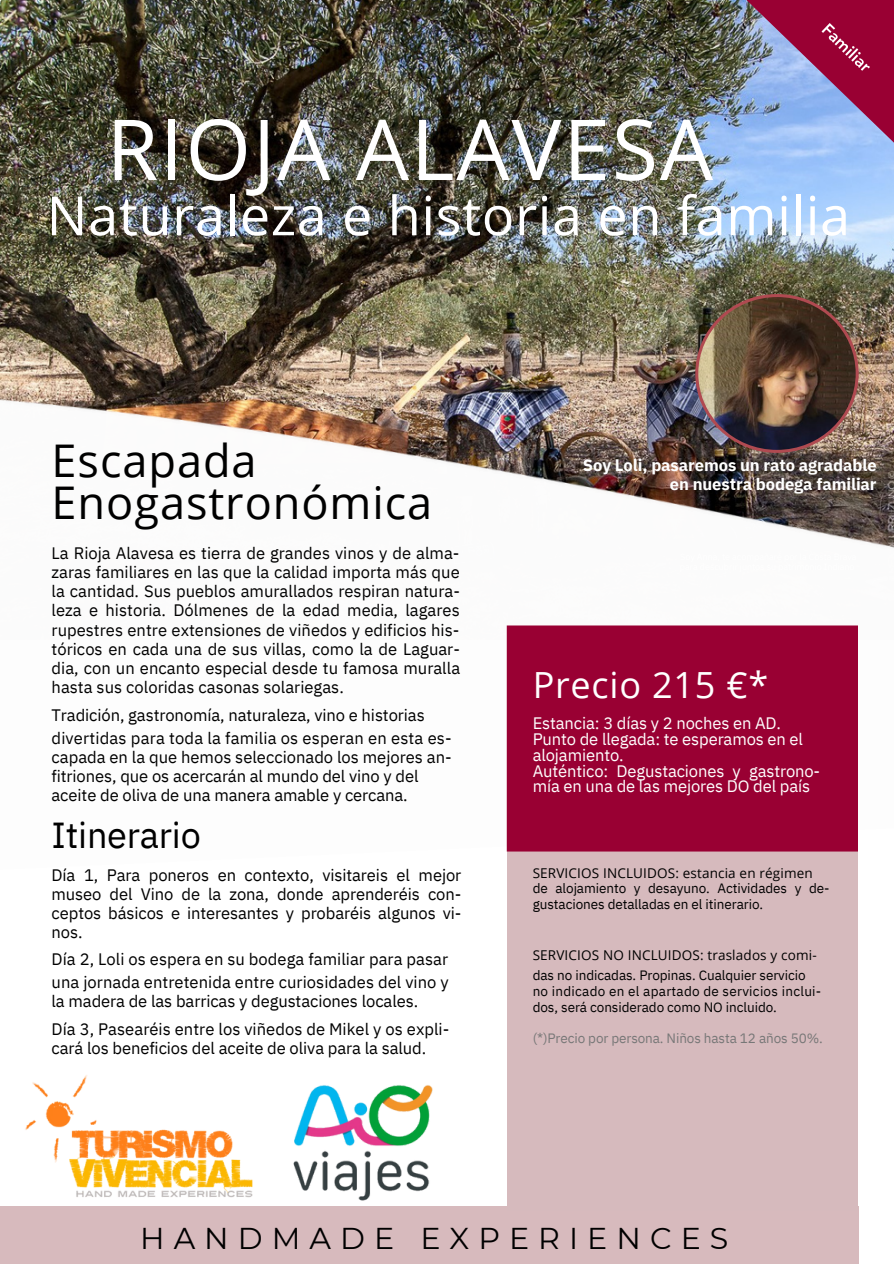
<style>
.page{position:relative;width:894px;height:1264px;background:#fff}
.page>*{position:absolute;margin:0;border:0;box-sizing:border-box;transform-origin:0 0}
.t1{font:84.15px "Open Sans";letter-spacing:.02em;color:#fff}
.t2{font:54px "Open Sans";letter-spacing:.01em;color:#fff}
.t3{font:45px/41.7px "Open Sans";letter-spacing:.02em;color:#000}
.t4{font:36px "Open Sans";letter-spacing:.02em;color:#fff}
.t5{font:36px "IBM Plex Sans";letter-spacing:-.005em;color:#000}
.t6{font:30.15px "Montserrat";letter-spacing:.3em;color:#000}
.t7{font:16.5px/19.2px "IBM Plex Sans";color:#000;text-align:justify}
.t8{font:16.5px/15.8px "IBM Plex Sans";letter-spacing:-.01em;color:#fff}
.t9{font:700 16.5px "IBM Plex Sans";letter-spacing:-.005em;color:#fff}
.t10{font:13.5px/15.8px "IBM Plex Sans";letter-spacing:-.005em;color:#000}
.t11{font:13.5px "Open Sans";letter-spacing:.01em;color:#000}
.t12{font:13.5px "IBM Plex Sans";letter-spacing:.02em;color:#000}
.t13{font:13.5px "IBM Plex Sans";letter-spacing:-.01em;color:#777}
</style>
<div class="page">
<div style="left:0;top:1205px;width:858px;height:58px;background:#d7babd"></div>
<div style="left:507px;top:829px;width:350px;height:381px;background:#d6babd"></div>
<img style="left:0;top:0;width:893px;height:869px">
<div style="left:508px;top:627px;width:348px;height:223px;background:#903"></div>
<div style="left:506px;top:625px;width:351px;height:226px;border:3px solid #903"></div>
<img style="left:696px;top:295px;width:160px;height:156px;border-radius:50%">
<div style="left:695px;top:294px;width:163px;height:159px;border:3px solid #b04a51;border-radius:50%"></div>
<svg style="left:730px;top:0;width:163px;height:162px;background:#966d9d"></svg>
<img style="left:25px;top:1075px;width:227px;height:123px">
<img style="left:281px;top:1085px;width:180px;height:121px">
<p class="t1" style="left:106px;top:90px;width:608px">RIOJA ALAVESA</p>
<p class="t2" style="left:47px;top:177px;width:804px">Naturaleza e historia en familia</p>
<p class="t3" style="left:52px;top:439px;width:382px">Escapada<br>Enogastronómica</p>
<p class="t7" style="left:52px;top:543px;width:410px">La Rioja Alavesa es tierra de grandes vinos y de alma&shy;zaras familiares en las que la calidad importa más que la cantidad. Sus pueblos amurallados respiran natura&shy;leza e historia. Dólmenes de la edad media, lagares rupestres entre extensiones de viñedos y edificios his&shy;tóricos en cada una de sus villas, como la de Laguar&shy;dia, con un encanto especial desde tu famosa muralla hasta sus coloridas casonas solariegas.</p>
<p class="t7" style="left:52px;top:705px;width:374px">Tradición, gastronomía, naturaleza, vino e historias</p>
<p class="t7" style="left:52px;top:728px;width:401px">divertidas para toda la familia os esperan en esta es-</p>
<p class="t7" style="left:52px;top:747px;width:401px">capada en la que hemos seleccionado los mejores an-</p>
<p class="t7" style="left:52px;top:766px;width:368px">fitriones, que os acercarán al mundo del vino y del</p>
<p class="t7" style="left:52px;top:785px;width:357px">aceite de oliva de una manera amable y cercana.</p>
<p class="t5" style="left:52px;top:810px;width:151px">Itinerario</p>
<p class="t7" style="left:52px;top:864px;width:411px">Día 1, Para poneros en contexto, visitareis el mejor museo del Vino de la zona, donde aprenderéis con&shy;ceptos básicos e interesantes y probaréis algunos vi&shy;nos.</p>
<p class="t7" style="left:52px;top:949px;width:398px">Día 2, Loli os espera en su bodega familiar para pasar</p>
<p class="t7" style="left:52px;top:971px;width:399px">una jornada entretenida entre curiosidades del vino y</p>
<p class="t7" style="left:52px;top:991px;width:368px">la madera de las barricas y degustaciones locales.</p>
<p class="t7" style="left:52px;top:1019px;width:399px">Día 3, Pasearéis entre los viñedos de Mikel y os expli-</p>
<p class="t7" style="left:52px;top:1038px;width:376px">cará los beneficios del aceite de oliva para la salud.</p>
<p class="t9" style="left:582px;top:454px;width:295px">Soy Loli, pasaremos un rato agradable</p>
<p class="t9" style="left:669px;top:473px;width:208px">en nuestra bodega familiar</p>
<p class="t4" style="left:532px;top:659px;width:237px">Precio 215 €*</p>
<p class="t8" style="left:532px;top:715px;width:272px">Estancia: 3 días y 2 noches en AD.<br>Punto de llegada: te esperamos en el alojamiento.</p>
<p class="t8" style="left:532px;top:762px;width:289px">Auténtico: Degustaciones y gastrono&shy;mía en una de las mejores DO del país</p>
<p class="t11" style="left:532px;top:863px;width:281px">SERVICIOS INCLUIDOS: estancia en régimen</p>
<p class="t10" style="left:532px;top:879px;width:298px">de alojamiento y desayuno. Actividades y de&shy;gustaciones detalladas en el itinerario.</p>
<p class="t11" style="left:532px;top:946px;width:285px">SERVICIOS NO INCLUIDOS: traslados y comi-</p>
<p class="t10" style="left:532px;top:966px;width:274px">das no indicadas. Propinas. Cualquier servicio</p>
<p class="t12" style="left:532px;top:982px;width:290px">no indicado en el apartado de servicios inclui-</p>
<p class="t10" style="left:532px;top:999px;width:246px">dos, será considerado como NO incluido.</p>
<p class="t13" style="left:532px;top:1029px;width:291px">(*)Precio por persona. Niños hasta 12 años 50%.</p>
<p class="t6" style="left:140px;top:1219px;width:589px">HANDMADE EXPERIENCES</p>
</div>
